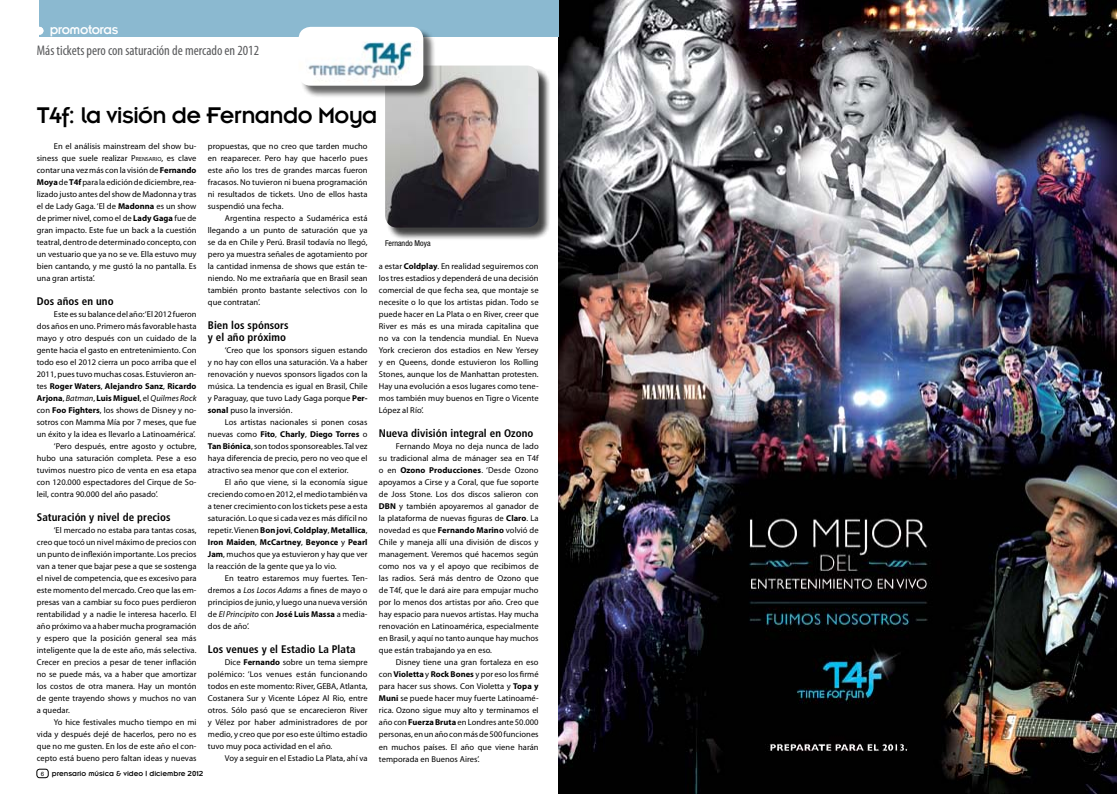
<style>
.page{position:relative;width:1117px;height:794px;background:#fff}
.page>*{position:absolute;margin:0;border:0;box-sizing:border-box;transform-origin:0 0}
.t1{font:25px "Insignia";letter-spacing:-.03em;color:#000}
.t2{font:condensed 14px "Myriad Pro";color:#58595b}
.t3{font:14px "Insignia";letter-spacing:-.03em;color:#fff}
.t4{font:700 condensed 11px/12px "Frutiger";letter-spacing:.005em;color:#000}
.t5{font:8.5px/12px "Myriad Pro";letter-spacing:.005em;color:#000;text-align:justify}
.t6{font:italic 8.5px "Myriad Pro";letter-spacing:.005em;color:#000}
.t7{font:700 8.5px "Myriad Pro";letter-spacing:.005em;color:#000}
.t8{font:8px "Insignia";color:#000}
.t9{font:condensed 8px "Helvetica Neue";color:#000}
.t10{font:6px "Univers";color:#000}
.s1{font-style:inherit}
.s2{font-size:5.9px}
.s3{font-weight:700}
.s4{font-weight:400}
.s5{font-weight:700;font-style:normal}
.s6{font-style:normal}
.s7{font-style:italic}
</style>
<div class="page">
<div style="left:37px;top:769px;width:11px;height:9px;border:1px solid #000;border-radius:3px"></div>
<img style="left:558px;top:0;width:559px;height:794px">
<div style="left:39px;top:0;width:519px;height:37px;background:#8bb9d0"></div>
<div style="left:36px;top:27px;width:7px;height:8px;background:#fff;border-radius:50%"></div>
<div style="left:387px;top:67px;width:164px;height:173px;background:#000;opacity:.75"></div>
<img style="left:385px;top:66px;width:154px;height:161px">
<div style="left:300px;top:29px;width:135px;height:70px;background:#000;opacity:.6"></div>
<img style="left:299px;top:27px;width:124px;height:59px">
<h2 class="t3" style="left:50px;top:23px;width:70px">promotoras</h2>
<h2 class="t2" style="left:37px;top:42px;width:224px">Más tickets pero con saturación de mercado en 2012</h2>
<h1 class="t1" style="left:37px;top:103px;width:342px">T4f: la visión de Fernando Moya</h1>
<p class="t5" style="left:37px;top:140px;width:161px;text-indent:17px">En el análisis mainstream del show bu&shy;siness que suele realizar <span class="s1">P</span><span class="s2">RENSARIO</span>, es clave contar una vez más con la visión de <span class="s3">Fernando Moya</span> de <span class="s3">T4f</span> para la edición de diciembre, rea&shy;lizado justo antes del show de Madonna y tras el de Lady Gaga. ‘El de <span class="s3">Madonna</span> es un show de primer nivel, como el de <span class="s3">Lady Gaga</span> fue de gran impacto. Este fue un back a la cuestión teatral, dentro de determinado concepto, con un vestuario que ya no se ve. Ella estuvo muy bien cantando, y me gustó la no pantalla. Es una gran artista’.</p>
<p class="t4" style="left:37px;top:295px;width:78px">Dos años en uno</p>
<p class="t5" style="left:54px;top:308px;width:144px">Este es su balance del año: ‘El 2012 fueron</p>
<p class="t5" style="left:37px;top:320px;width:161px">dos años en uno. Primero más favorable hasta</p>
<p class="t5" style="left:37px;top:332px;width:161px">mayo y otro después con un cuidado de la</p>
<p class="t5" style="left:37px;top:344px;width:161px">gente hacia el gasto en entretenimiento. Con</p>
<p class="t5" style="left:37px;top:356px;width:161px">todo eso el 2012 cierra un poco arriba que el</p>
<p class="t5" style="left:37px;top:368px;width:161px">2011, pues tuvo muchas cosas. Estuvieron an-</p>
<p class="t7" style="left:37px;top:380px;width:161px"><span class="s4">tes</span> Roger Waters<span class="s4">,</span> Alejandro Sanz<span class="s4">,</span> Ricardo</p>
<p class="t6" style="left:37px;top:392px;width:161px"><span class="s5">Arjona</span><span class="s6">,</span> Batman<span class="s6">,</span> <span class="s5">Luis Miguel</span><span class="s6">, el</span> Quilmes Rock</p>
<p class="t5" style="left:37px;top:404px;width:161px">con <span class="s3">Foo Fighters</span>, los shows de Disney y no-</p>
<p class="t5" style="left:37px;top:416px;width:161px">sotros con Mamma Mía por 7 meses, que fue</p>
<p class="t5" style="left:37px;top:428px;width:160px">un éxito y la idea es llevarlo a Latinoamérica’.</p>
<p class="t5" style="left:54px;top:440px;width:144px">‘Pero después, entre agosto y octubre,</p>
<p class="t5" style="left:37px;top:452px;width:161px">hubo una saturación completa. Pese a eso</p>
<p class="t5" style="left:37px;top:464px;width:161px">tuvimos nuestro pico de venta en esa etapa</p>
<p class="t5" style="left:37px;top:476px;width:161px">con 120.000 espectadores del Cirque de So-</p>
<p class="t5" style="left:37px;top:488px;width:123px">leil, contra 90.000 del año pasado’.</p>
<p class="t4" style="left:37px;top:511px;width:135px">Saturación y nivel de precios</p>
<p class="t5" style="left:37px;top:524px;width:161px;text-indent:17px">‘El mercado no estaba para tantas cosas, creo que tocó un nivel máximo de precios con un punto de inflexión importante. Los precios van a tener que bajar pese a que se sostenga el nivel de competencia, que es excesivo para este momento del mercado. Creo que las em&shy;presas van a cambiar su foco pues perdieron rentabilidad y a nadie le interesa hacerlo. El año próximo va a haber mucha programación y espero que la posición general sea más inteligente que la de este año, más selectiva.<br>Crecer en precios a pesar de tener inflación no se puede más, va a haber que amortizar los costos de otra manera. Hay un montón de gente trayendo shows y muchos no van a quedar.</p>
<p class="t5" style="left:37px;top:716px;width:161px;text-indent:17px">Yo hice festivales mucho tiempo en mi vida y después dejé de hacerlos, pero no es que no me gusten. En los de este año el con&shy;cepto está bueno pero faltan ideas y nuevas</p>
<p class="t5" style="left:208px;top:140px;width:161px">propuestas, que no creo que tarden mucho en reaparecer. Pero hay que hacerlo pues este año los tres de grandes marcas fueron fracasos. No tuvieron ni buena programación ni resultados de tickets. Uno de ellos hasta suspendió una fecha.</p>
<p class="t5" style="left:208px;top:212px;width:161px;text-indent:17px">Argentina respecto a Sudamérica está llegando a un punto de saturación que ya se da en Chile y Perú. Brasil todavía no llegó, pero ya muestra señales de agotamiento por la cantidad inmensa de shows que están te&shy;niendo. No me extrañaría que en Brasil sean también pronto bastante selectivos con lo que contratan’.</p>
<p class="t4" style="left:208px;top:319px;width:82px">Bien los spónsors y el año próximo</p>
<p class="t5" style="left:208px;top:344px;width:161px;text-indent:17px">‘Creo que los sponsors siguen estando y no hay con ellos una saturación. Va a haber renovación y nuevos sponsors ligados con la música. La tendencia es igual en Brasil, Chile y Paraguay, que tuvo Lady Gaga porque <span class="s3">Per&shy;sonal</span> puso la inversión.</p>
<p class="t5" style="left:208px;top:416px;width:161px;text-indent:17px">Los artistas nacionales si ponen cosas nuevas como <span class="s3">Fito</span>, <span class="s3">Charly</span>, <span class="s3">Diego Torres</span> o <span class="s3">Tan Biónica</span>, son todos sponsoreables. Tal vez haya diferencia de precio, pero no veo que el atractivo sea menor que con el exterior.</p>
<p class="t5" style="left:208px;top:476px;width:161px;text-indent:17px">El año que viene, si la economía sigue creciendo como en 2012, el medio también va a tener crecimiento con los tickets pese a esta saturación. Lo que si cada vez es más difícil no repetir. Vienen <span class="s3">Bon jovi</span>, <span class="s3">Coldplay</span>, <span class="s3">Metallica</span>, <span class="s3">Iron Maiden</span>, <span class="s3">McCartney</span>, <span class="s3">Beyonce</span> y <span class="s3">Pearl Jam</span>, muchos que ya estuvieron y hay que ver la reacción de la gente que ya lo vio.</p>
<p class="t5" style="left:208px;top:572px;width:161px;text-indent:17px">En teatro estaremos muy fuertes. Ten&shy;dremos a <span class="s7">Los Locos Adams</span> a fines de mayo o principios de junio, y luego una nueva versión de <span class="s7">El Principito</span> con <span class="s3">José Luis Massa</span> a media&shy;dos de año’.</p>
<p class="t4" style="left:208px;top:643px;width:149px">Los venues y el Estadio La Plata</p>
<p class="t5" style="left:208px;top:656px;width:161px;text-indent:17px">Dice <span class="s3">Fernando</span> sobre un tema siempre polémico: ‘Los venues están funcionando todos en este momento: River, GEBA, Atlanta, Costanera Sur y Vicente López Al Rio, entre otros. Sólo pasó que se encarecieron River y Vélez por haber administradores de por medio, y creo que por eso este último estadio tuvo muy poca actividad en el año.</p>
<p class="t5" style="left:225px;top:752px;width:144px">Voy a seguir en el Estadio La Plata, ahí va</p>
<p class="t9" style="left:385px;top:238px;width:47px">Fernando Moya</p>
<p class="t5" style="left:379px;top:260px;width:161px">a estar <span class="s3">Coldplay</span>. En realidad seguiremos con los tres estadios y dependerá de una decisión comercial de que fecha sea, que montaje se necesite o lo que los artistas pidan. Todo se puede hacer en La Plata o en River, creer que River es más es una mirada capitalina que no va con la tendencia mundial. En Nueva York crecieron dos estadios en New Yersey y en Queens, donde estuvieron los Rolling Stones, aunque los de Manhattan protesten.<br>Hay una evolución a esos lugares como tene&shy;mos también muy buenos en Tigre o Vicente López al Río’.</p>
<p class="t4" style="left:379px;top:427px;width:156px">Nueva división integral en Ozono</p>
<p class="t5" style="left:379px;top:440px;width:161px;text-indent:17px">Fernando Moya no deja nunca de lado su tradicional alma de mánager sea en T4f o en <span class="s3">Ozono Producciones</span>. ‘Desde Ozono apoyamos a Cirse y a Coral, que fue soporte de Joss Stone. Los dos discos salieron con <span class="s3">DBN</span> y también apoyaremos al ganador de la plataforma de nuevas figuras de <span class="s3">Claro</span>. La novedad es que <span class="s3">Fernando Marino</span> volvió de Chile y maneja allí una división de discos y management. Veremos qué hacemos según como nos va y el apoyo que recibimos de las radios. Será más dentro de Ozono que de T4f, que le dará aire para empujar mucho por lo menos dos artistas por año. Creo que hay espacio para nuevos artistas. Hay mucha renovación en Latinoamérica, especialmente en Brasil, y aquí no tanto aunque hay muchos que están trabajando ya en eso.</p>
<p class="t5" style="left:379px;top:656px;width:161px;text-indent:17px">Disney tiene una gran fortaleza en eso con <span class="s3">Violetta</span> y <span class="s3">Rock Bones</span> y por eso los firmé para hacer sus shows. Con Violetta y <span class="s3">Topa y Muni</span> se puede hacer muy fuerte Latinoamé&shy;rica. Ozono sigue muy alto y terminamos el año con <span class="s3">Fuerza Bruta</span> en Londres ante 50.000 personas, en un año con más de 500 funciones en muchos países. El año que viene harán temporada en Buenos Aires’.</p>
<p class="t10" style="left:41px;top:770px;width:5px">6</p>
<p class="t8" style="left:52px;top:769px;width:153px">prensario música &amp; video | diciembre 2012</p>
</div>
